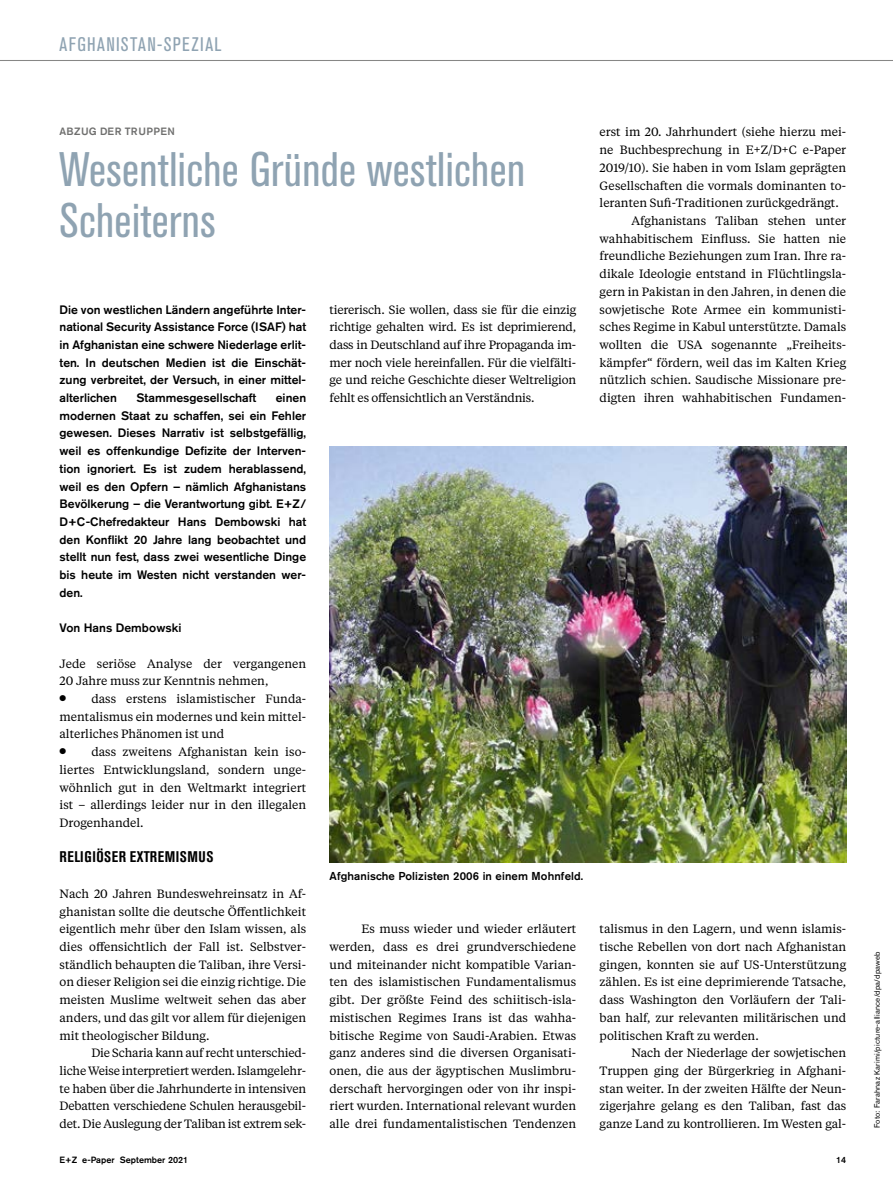
<style>
.page{position:relative;width:893px;height:1191px;background:#fff}
.page>*{position:absolute;margin:0;border:0;box-sizing:border-box;transform-origin:0 0}
.t1{font:condensed 48px/51px "Akzidenz Grotesk BE";letter-spacing:.01em;color:#8fa3b2}
.t2{font:condensed 19.5px "Akzidenz Grotesk BE";letter-spacing:.07em;color:#8fa3b2}
.t3{font:700 condensed 15.3px "Akzidenz Grotesk BE";letter-spacing:.035em;color:#000}
.t4{font:500 12.15px/17.7px "Akzidenz Grotesk BE";color:#000;text-align:justify}
.t5{font:12px/17.7px "Tiempos Text";color:#000;text-align:justify}
.t6{font:500 11.4px "Akzidenz Grotesk BE";letter-spacing:.01em;color:#000}
.t7{font:500 10.5px "Akzidenz Grotesk BE";letter-spacing:.035em;color:#6f6f6e}
.t8{font:500 9px "Akzidenz Grotesk BE";color:#000}
.t9{font:7.8px "Akzidenz Grotesk BE";letter-spacing:.02em;color:#000}
</style>
<div class="page">
<hr style="left:0;top:60px;width:893px;height:1px;background:#878786">
<img style="left:330px;top:446px;width:516px;height:416px">
<h2 class="t2" style="left:60px;top:33px;width:163px">AFGHANISTAN-SPEZIAL</h2>
<p class="t7" style="left:60px;top:125px;width:117px">ABZUG DER TRUPPEN</p>
<h1 class="t1" style="left:60px;top:145px;width:467px">Wesentliche Gründe westlichen<br>Scheiterns</h1>
<p class="t4" style="left:60px;top:300px;width:248px">Die von westlichen Ländern angeführte Inter&shy;national Security Assistance Force (ISAF) hat in Afghanistan eine schwere Niederlage erlit&shy;ten. In deutschen Medien ist die Einschät&shy;zung verbreitet, der Versuch, in einer mittel&shy;alterlichen</p>
<p class="t4" style="left:136px;top:389px;width:121px">Stammesgesellschaft</p>
<p class="t4" style="left:60px;top:389px;width:248px;text-indent:216px">einen modernen Staat zu schaffen, sei ein Fehler gewesen. Dieses Narrativ ist selbstgefällig, weil es offenkundige Defizite der Interven&shy;tion ignoriert. Es ist zudem herablassend, weil es den Opfern – nämlich Afghanistans Bevölkerung – die Verantwortung gibt. E+Z/ D+C-Chefredakteur Hans Dembowski hat den Konflikt 20 Jahre lang beobachtet und stellt nun fest, dass zwei wesentliche Dinge bis heute im Westen nicht verstanden wer&shy;den.</p>
<p class="t4" style="left:60px;top:619px;width:123px">Von Hans Dembowski</p>
<p class="t5" style="left:60px;top:654px;width:248px">Jede seriöse Analyse der vergangenen<br>20 Jahre muss zur Kenntnis nehmen,</p>
<p class="t5" style="left:60px;top:689px;width:248px">● dass erstens islamistischer Funda&shy;mentalismus ein modernes und kein mittel&shy;alterliches Phänomen ist und</p>
<p class="t5" style="left:60px;top:742px;width:248px">● dass zweitens Afghanistan kein iso&shy;liertes Entwicklungsland, sondern unge&shy;wöhnlich gut in den Weltmarkt integriert ist – allerdings leider nur in den illegalen Drogenhandel.</p>
<p class="t3" style="left:60px;top:848px;width:155px">RELIGIÖSER EXTREMISMUS</p>
<p class="t5" style="left:60px;top:884px;width:248px">Nach 20 Jahren Bundeswehreinsatz in Af&shy;ghanistan sollte die deutsche Öffentlichkeit eigentlich mehr über den Islam wissen, als dies offensichtlich der Fall ist. Selbstver&shy;ständlich behaupten die Taliban, ihre Versi&shy;on dieser Religion sei die einzig richtige. Die meisten Muslime weltweit sehen das aber anders, und das gilt vor allem für diejenigen mit theologischer Bildung.</p>
<p class="t5" style="left:60px;top:1043px;width:248px;text-indent:32px">Die Scharia kann auf recht unterschied&shy;liche Weise interpretiert werden. Islamgelehr&shy;te haben über die Jahrhunderte in intensiven Debatten verschiedene Schulen herausgebil&shy;det. Die Auslegung der Taliban ist extrem sek-</p>
<p class="t5" style="left:330px;top:300px;width:248px">tiererisch. Sie wollen, dass sie für die einzig richtige gehalten wird. Es ist deprimierend, dass in Deutschland auf ihre Propaganda im&shy;mer noch viele hereinfallen. Für die vielfälti&shy;ge und reiche Geschichte dieser Weltreligion fehlt es offensichtlich an Verständnis.</p>
<p class="t6" style="left:330px;top:869px;width:255px">Afghanische Polizisten 2006 in einem Mohnfeld.</p>
<p class="t5" style="left:330px;top:919px;width:248px;text-indent:32px">Es muss wieder und wieder erläutert werden, dass es drei grundverschiedene und miteinander nicht kompatible Varian&shy;ten des islamistischen Fundamentalismus gibt. Der größte Feind des schiitisch-isla&shy;mistischen Regimes Irans ist das wahha&shy;bitische Regime von Saudi-Arabien. Etwas ganz anderes sind die diversen Organisati&shy;onen, die aus der ägyptischen Muslimbru&shy;derschaft hervorgingen oder von ihr inspi&shy;riert wurden. International relevant wurden alle drei fundamentalistischen Tendenzen</p>
<p class="t5" style="left:600px;top:123px;width:248px">erst im 20. Jahrhundert (siehe hierzu mei-</p>
<p class="t5" style="left:600px;top:140px;width:248px">ne Buchbesprechung in E+Z/D+C e-Paper</p>
<p class="t5" style="left:600px;top:158px;width:248px">2019/10). Sie haben in vom Islam geprägten</p>
<p class="t5" style="left:600px;top:176px;width:248px">Gesellschaften die vormals dominanten to-</p>
<p class="t5" style="left:600px;top:194px;width:241px">leranten Sufi-Traditionen zurückgedrängt.</p>
<p class="t5" style="left:631px;top:211px;width:216px">Afghanistans Taliban stehen unter</p>
<p class="t5" style="left:600px;top:229px;width:248px">wahhabitischem Einfluss. Sie hatten nie</p>
<p class="t5" style="left:600px;top:247px;width:248px">freundliche Beziehungen zum Iran. Ihre ra-</p>
<p class="t5" style="left:600px;top:264px;width:248px">dikale Ideologie entstand in Flüchtlingsla-</p>
<p class="t5" style="left:600px;top:282px;width:248px">gern in Pakistan in den Jahren, in denen die</p>
<p class="t5" style="left:600px;top:300px;width:248px">sowjetische Rote Armee ein kommunisti-</p>
<p class="t5" style="left:600px;top:317px;width:248px">sches Regime in Kabul unterstützte. Damals</p>
<p class="t5" style="left:600px;top:335px;width:248px">wollten die USA sogenannte „Freiheits-</p>
<p class="t5" style="left:600px;top:353px;width:248px">kämpfer“ fördern, weil das im Kalten Krieg</p>
<p class="t5" style="left:600px;top:371px;width:248px">nützlich schien. Saudische Missionare pre-</p>
<p class="t5" style="left:600px;top:388px;width:248px">digten ihren wahhabitischen Fundamen-</p>
<p class="t5" style="left:600px;top:919px;width:248px">talismus in den Lagern, und wenn islamis&shy;tische Rebellen von dort nach Afghanistan gingen, konnten sie auf US-Unterstützung zählen. Es ist eine deprimierende Tatsache, dass Washington den Vorläufern der Tali&shy;ban half, zur relevanten militärischen und politischen Kraft zu werden.</p>
<p class="t5" style="left:600px;top:1043px;width:248px;text-indent:32px">Nach der Niederlage der sowjetischen Truppen ging der Bürgerkrieg in Afghani&shy;stan weiter. In der zweiten Hälfte der Neun&shy;zigerjahre gelang es den Taliban, fast das ganze Land zu kontrollieren. Im Westen gal-</p>
<p class="t8" style="left:60px;top:1154px;width:130px">E+Z e-Paper September 2021</p>
<p class="t8" style="left:836px;top:1154px;width:12px">14</p>
<p class="t9" style="left:872px;top:1128px;width:178px;rotate:-90deg">Foto: Farahnaz Karimi/picture-alliance/dpa/dpaweb</p>
</div>
